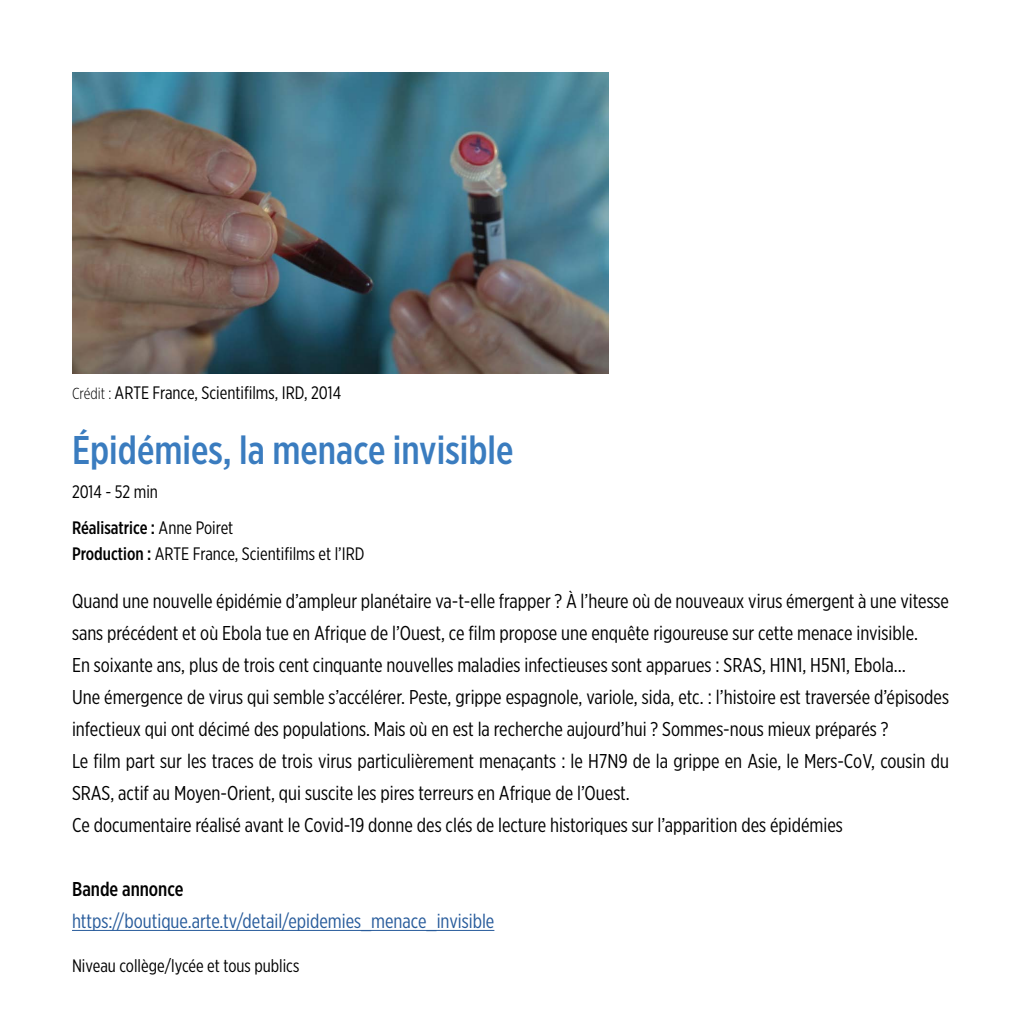
<style>
.page{position:relative;width:1021px;height:1021px;background:#fff}
.page>*{position:absolute;margin:0;border:0;box-sizing:border-box;transform-origin:0 0}
.t1{font:500 40px "Gotham X Narrow";color:#3a7cbf}
.t2{font:20px/32px "Gotham X Narrow";color:#000}
.t3{font:20px "Gotham X Narrow";color:#275b9b}
.t4{font:500 20px "Gotham X Narrow";color:#000}
.t5{font:18px/36px "Gotham X Narrow";color:#000}
.s1{font-weight:300;font-size:16px}
.s2{font-weight:500}
</style>
<div class="page">
<hr style="left:72px;top:929px;width:422px;height:1px;background:#275b9b">
<img style="left:72px;top:72px;width:536px;height:302px">
<p class="t5" style="left:72px;top:374px;width:270px"><span class="s1">Crédit :</span> ARTE France, Scientifilms, IRD, 2014</p>
<h1 class="t1" style="left:72px;top:425px;width:443px">Épidémies, la menace invisible</h1>
<p class="t5" style="left:72px;top:473px;width:163px">2014 - 52 min<br><span class="s2">Réalisatrice :</span> Anne Poiret</p>
<p class="t5" style="left:72px;top:535px;width:294px"><span class="s2">Production :</span> ARTE France, Scientifilms et l’IRD</p>
<p class="t2" style="left:72px;top:585px;width:878px">Quand une nouvelle épidémie d’ampleur planétaire va-t-elle frapper ? À l’heure où de nouveaux virus émergent à une vitesse sans précédent et où Ebola tue en Afrique de l’Ouest, ce film propose une enquête rigoureuse sur cette menace invisible.<br>En soixante ans, plus de trois cent cinquante nouvelles maladies infectieuses sont apparues : SRAS, H1N1, H5N1, Ebola…<br>Une émergence de virus qui semble s’accélérer. Peste, grippe espagnole, variole, sida, etc. : l’histoire est traversée d’épisodes infectieux qui ont décimé des populations. Mais où en est la recherche aujourd’hui ? Sommes-nous mieux préparés ?<br>Le film part sur les traces de trois virus particulièrement menaçants : le H7N9 de la grippe en Asie, le Mers-CoV, cousin du SRAS, actif au Moyen-Orient, qui suscite les pires terreurs en Afrique de l’Ouest.<br>Ce documentaire réalisé avant le Covid-19 donne des clés de lecture historiques sur l’apparition des épidémies</p>
<p class="t4" style="left:72px;top:877px;width:113px">Bande annonce</p>
<p class="t3" style="left:72px;top:909px;width:424px">https://boutique.arte.tv/detail/epidemies_menace_invisible</p>
<p class="t5" style="left:72px;top:947px;width:229px">Niveau collège/lycée et tous publics</p>
</div>
